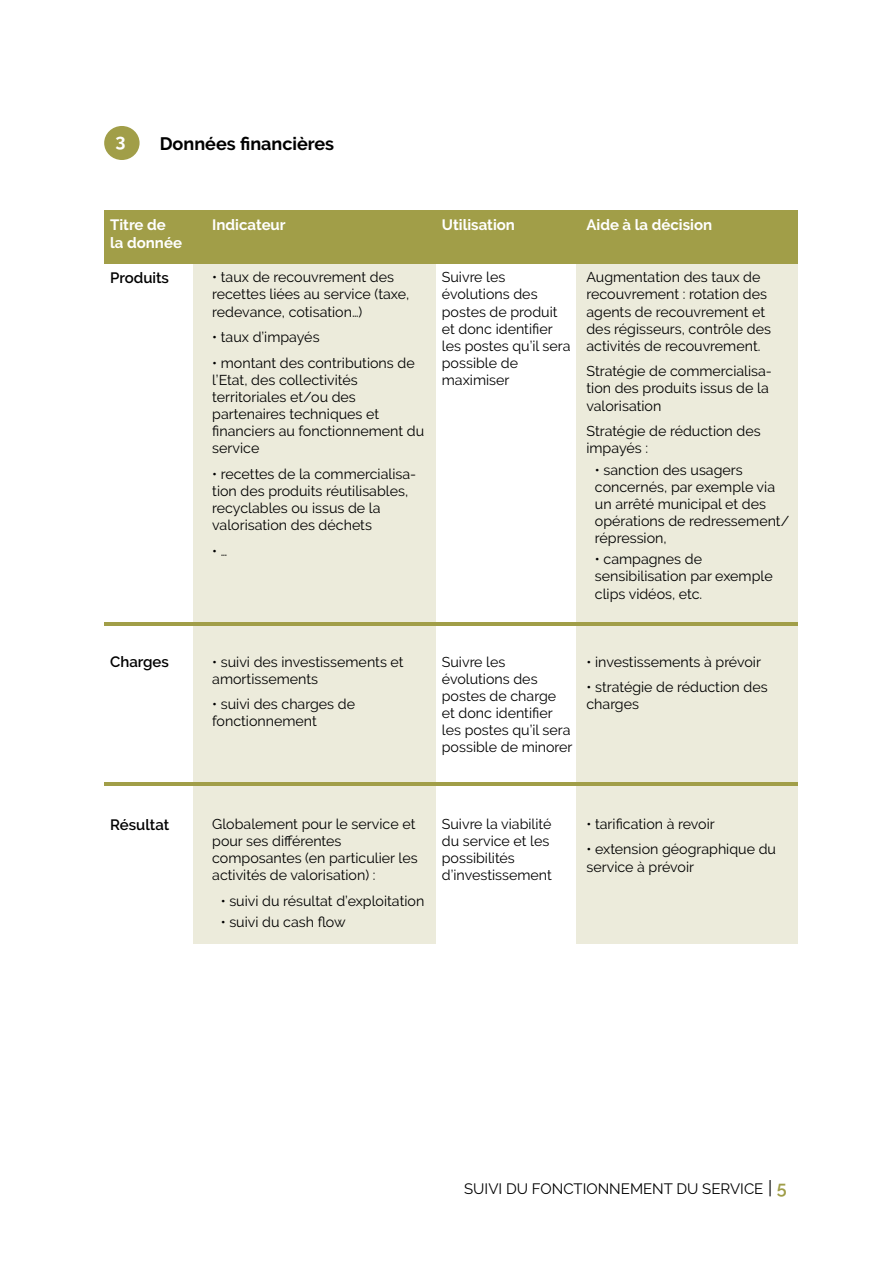
<style>
.page{position:relative;width:893px;height:1263px;background:#fff}
.page>*{position:absolute;margin:0;border:0;box-sizing:border-box;transform-origin:0 0}
.t1{font:700 18px "Raleway";color:#000}
.t2{font:700 18px "Raleway";color:#fff}
.t3{font:700 15px/18px "Raleway";color:#fff}
.t4{font:15px "Raleway";color:#000}
.t5{font:600 15px "Raleway";color:#000}
.t6{font:14.25px/17.1px "Raleway";color:#000}
.s1{font-size:18px}
.s2{font-weight:600;font-size:18px;color:#9f9d48}
</style>
<div class="page">
<div style="left:576px;top:264px;width:221px;height:680px;background:#ecebdb"></div>
<div style="left:193px;top:264px;width:243px;height:680px;background:#ecebdb"></div>
<div style="left:104px;top:210px;width:693px;height:54px;background:#a19e48"></div>
<hr style="left:104px;top:622px;width:693px;height:3px;background:#a19e48">
<hr style="left:104px;top:782px;width:693px;height:4px;background:#a19e48">
<div style="left:104px;top:126px;width:36px;height:34px;background:#a19e48;border-radius:50%"></div>
<p class="t2" style="left:116px;top:131px;width:12px">3</p>
<p class="t1" style="left:160px;top:134px;width:176px">Données financières</p>
<p class="t3" style="left:110px;top:216px;width:73px">Titre de la donnée</p>
<p class="t3" style="left:212px;top:216px;width:75px">Indicateur</p>
<p class="t3" style="left:442px;top:216px;width:75px">Utilisation</p>
<p class="t3" style="left:586px;top:216px;width:127px">Aide à la décision</p>
<p class="t5" style="left:110px;top:269px;width:60px">Produits</p>
<p class="t6" style="left:212px;top:269px;width:199px">• taux de recouvrement des recettes liées au service (taxe, redevance, cotisation…)</p>
<p class="t6" style="left:212px;top:328px;width:109px">• taux d’impayés</p>
<p class="t6" style="left:212px;top:354px;width:214px">• montant des contributions de l’Etat, des collectivités territoriales et/ou des partenaires techniques et financiers au fonctionnement du service</p>
<p class="t6" style="left:212px;top:465px;width:205px">• recettes de la commercialisa&shy;tion des produits réutilisables, recyclables ou issus de la valorisation des déchets</p>
<p class="t6" style="left:212px;top:542px;width:17px">• …</p>
<p class="t6" style="left:442px;top:269px;width:130px">Suivre les évolutions des postes de produit et donc identifier les postes qu’il sera possible de maximiser</p>
<p class="t6" style="left:586px;top:269px;width:186px">Augmentation des taux de recouvrement : rotation des agents de recouvrement et des régisseurs, contrôle des activités de recouvrement.</p>
<p class="t6" style="left:586px;top:363px;width:187px">Stratégie de commercialisa&shy;tion des produits issus de la valorisation</p>
<p class="t6" style="left:586px;top:422px;width:176px">Stratégie de réduction des impayés :</p>
<p class="t6" style="left:595px;top:461px;width:196px">• sanction des usagers concernés, par exemple via un arrêté municipal et des opérations de redressement/ répression,</p>
<p class="t6" style="left:595px;top:551px;width:179px">• campagnes de sensibilisation par exemple clips vidéos, etc.</p>
<p class="t5" style="left:110px;top:653px;width:60px">Charges</p>
<p class="t6" style="left:212px;top:653px;width:193px">• suivi des investissements et amortissements</p>
<p class="t6" style="left:212px;top:696px;width:144px">• suivi des charges de fonctionnement</p>
<p class="t6" style="left:442px;top:653px;width:132px">Suivre les évolutions des postes de charge et donc identifier les postes qu’il sera possible de minorer</p>
<p class="t6" style="left:586px;top:653px;width:176px">• investissements à prévoir</p>
<p class="t6" style="left:586px;top:679px;width:183px">• stratégie de réduction des charges</p>
<p class="t5" style="left:110px;top:816px;width:61px">Résultat</p>
<p class="t6" style="left:212px;top:815px;width:207px">Globalement pour le service et pour ses différentes composantes (en particulier les activités de valorisation) :</p>
<p class="t6" style="left:221px;top:892px;width:205px">• suivi du résultat d’exploitation</p>
<p class="t6" style="left:221px;top:913px;width:127px">• suivi du cash flow</p>
<p class="t6" style="left:442px;top:815px;width:112px">Suivre la viabilité du service et les possibilités d’investissement</p>
<p class="t6" style="left:586px;top:815px;width:130px">• tarification à revoir</p>
<p class="t6" style="left:586px;top:841px;width:191px">• extension géographique du service à prévoir</p>
<p class="t4" style="left:464px;top:1180px;width:324px">SUIVI DU FONCTIONNEMENT DU SERVICE <span class="s1">|</span> <span class="s2">5</span></p>
</div>
